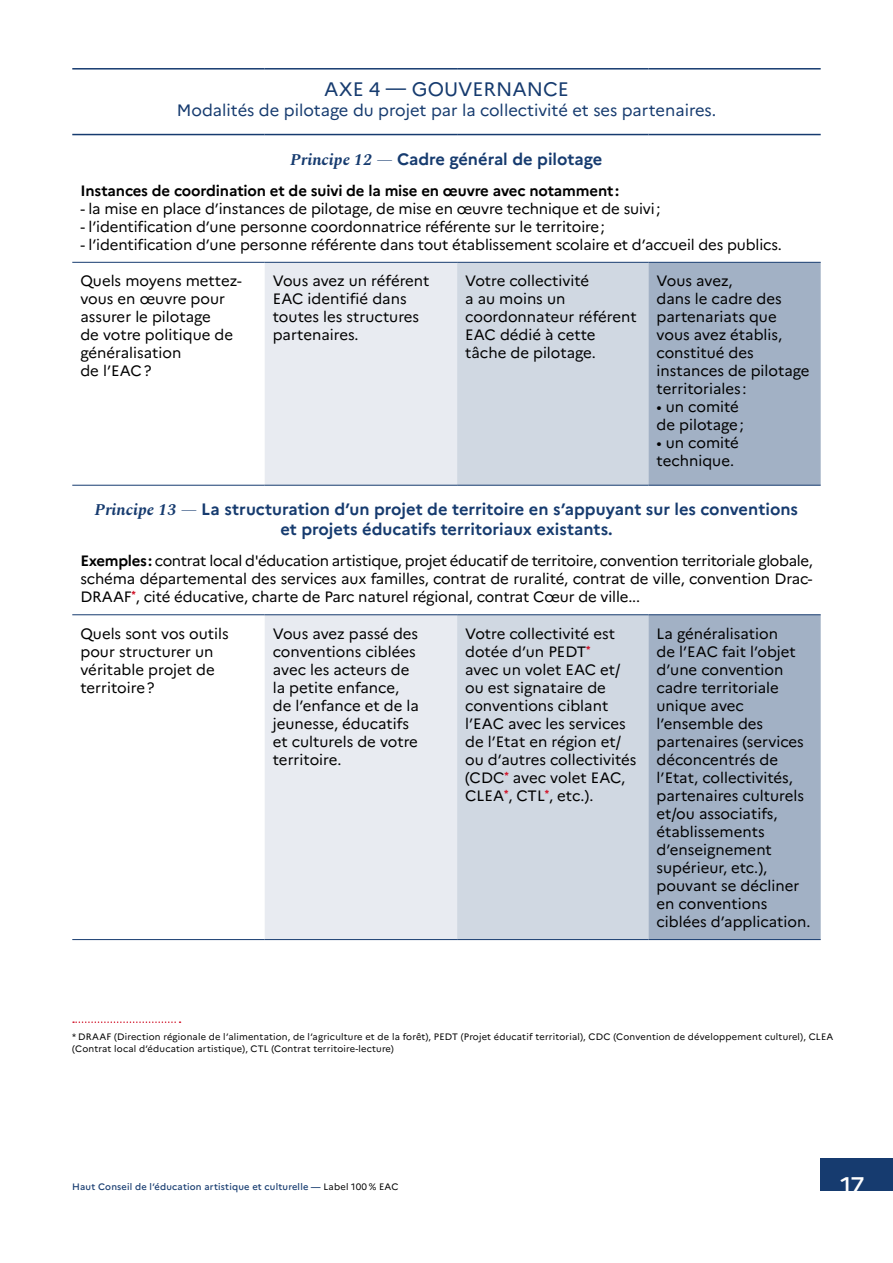
<style>
.page{position:relative;width:893px;height:1263px;background:#fff}
.page>*{position:absolute;margin:0;border:0;box-sizing:border-box;transform-origin:0 0}
.t1{font:500 24px "Marianne";color:#fff}
.t2{font:19.5px "Marianne";color:#163b6f}
.t3{font:700 16.5px/19.8px "Marianne";color:#163b6f;text-align:center}
.t4{font:16.5px "Marianne";color:#163b6f}
.t5{font:15px/18px "Marianne";color:#000}
.t6{font:700 15px "Marianne";letter-spacing:-.01em;color:#000}
.t7{font:9.3px/12.5px "Marianne";letter-spacing:.02em;color:#000}
.t8{font:500 9.3px "Marianne";letter-spacing:.02em;color:#163b6f}
.s1{font-family:"Spectral";font-style:italic}
.s2{font-weight:700}
.s3{font-weight:400;color:#000}
</style>
<div class="page">
<svg style="left:265px;top:263px;width:192px;height:676px;fill:#e8ebf1"></svg>
<svg style="left:457px;top:263px;width:191px;height:676px;fill:#d0d8e2"></svg>
<svg style="left:648px;top:263px;width:173px;height:676px;fill:#a2b1c5"></svg>
<hr style="left:72px;top:262px;width:193px;height:1px;background:#163b6f">
<hr style="left:72px;top:485px;width:193px;height:1px;background:#163b6f">
<hr style="left:72px;top:614px;width:193px;height:1px;background:#163b6f">
<hr style="left:72px;top:939px;width:193px;height:1px;background:#163b6f">
<hr style="left:457px;top:262px;width:191px;height:1px;background:#163b6f">
<hr style="left:457px;top:485px;width:191px;height:1px;background:#163b6f">
<hr style="left:457px;top:614px;width:191px;height:1px;background:#163b6f">
<hr style="left:457px;top:939px;width:191px;height:1px;background:#163b6f">
<hr style="left:72px;top:68px;width:193px;height:2px;background:#163b6f">
<hr style="left:265px;top:68px;width:192px;height:2px;background:#163b6f">
<hr style="left:457px;top:68px;width:191px;height:2px;background:#163b6f">
<hr style="left:648px;top:68px;width:173px;height:2px;background:#163b6f">
<hr style="left:72px;top:134px;width:193px;height:1px;background:#163b6f">
<hr style="left:265px;top:134px;width:192px;height:1px;background:#163b6f">
<hr style="left:457px;top:134px;width:191px;height:1px;background:#163b6f">
<hr style="left:648px;top:134px;width:173px;height:1px;background:#163b6f">
<hr style="left:265px;top:614px;width:192px;height:1px;background:#163b6f">
<hr style="left:265px;top:939px;width:192px;height:1px;background:#163b6f">
<hr style="left:265px;top:262px;width:192px;height:1px;background:#163b6f">
<hr style="left:265px;top:485px;width:192px;height:1px;background:#163b6f">
<hr style="left:648px;top:262px;width:173px;height:1px;background:#163b6f">
<hr style="left:648px;top:485px;width:173px;height:1px;background:#163b6f">
<hr style="left:648px;top:614px;width:173px;height:1px;background:#163b6f">
<hr style="left:648px;top:939px;width:173px;height:1px;background:#163b6f">
<svg style="left:73px;top:1021px;width:108px;height:2px"></svg>
<div style="left:821px;top:1158px;width:72px;height:33px;background:#163b6f"></div>
<h2 class="t2" style="left:324px;top:77px;width:246px">AXE 4 — GOUVERNANCE</h2>
<p class="t4" style="left:177px;top:100px;width:541px">Modalités de pilotage du projet par la collectivité et ses partenaires.</p>
<p class="t3" style="left:291px;top:149px;width:313px"><span class="s1">Principe 12 —</span> Cadre général de pilotage</p>
<p class="t6" style="left:80px;top:181px;width:540px">Instances de coordination et de suivi de la mise en œuvre avec notamment:</p>
<p class="t5" style="left:80px;top:199px;width:581px">- la mise en place d’instances de pilotage, de mise en œuvre technique et de suivi;</p>
<p class="t5" style="left:80px;top:217px;width:526px">- l’identification d’une personne coordonnatrice référente sur le territoire;</p>
<p class="t5" style="left:80px;top:235px;width:703px">- l’identification d’une personne référente dans tout établissement scolaire et d’accueil des publics.</p>
<p class="t5" style="left:80px;top:272px;width:163px">Quels moyens mettez&shy;vous en œuvre pour assurer le pilotage<br>de votre politique de généralisation<br>de l’EAC?</p>
<p class="t5" style="left:273px;top:272px;width:158px">Vous avez un référent<br>EAC identifié dans toutes les structures partenaires.</p>
<p class="t5" style="left:465px;top:272px;width:173px">Votre collectivité<br>a au moins un coordonnateur référent<br>EAC dédié à cette tâche de pilotage.</p>
<p class="t5" style="left:657px;top:272px;width:154px">Vous avez,<br>dans le cadre des partenariats que vous avez établis, constitué des instances de pilotage territoriales :</p>
<p class="t5" style="left:657px;top:398px;width:89px">• un comité de pilotage;</p>
<p class="t5" style="left:657px;top:434px;width:84px">• un comité technique.</p>
<p class="t3" style="left:95px;top:500px;width:705px"><span class="s1">Principe 13 —</span> La structuration d’un projet de territoire en s’appuyant sur les conventions et projets éducatifs territoriaux existants.</p>
<p class="t5" style="left:80px;top:552px;width:734px;text-align:justify"><span class="s2">Exemples:</span> contrat local d'éducation artistique, projet éducatif de territoire, convention territoriale globale, schéma départemental des services aux familles, contrat de ruralité, contrat de ville, convention Drac-DRAAF<sup>*</sup>, cité éducative, charte de Parc naturel régional, contrat Cœur de ville...</p>
<p class="t5" style="left:80px;top:624px;width:150px">Quels sont vos outils pour structurer un véritable projet de territoire?</p>
<p class="t5" style="left:273px;top:624px;width:148px">Vous avez passé des conventions ciblées avec les acteurs de la petite enfance, de l’enfance et de la jeunesse, éducatifs et culturels de votre territoire.</p>
<p class="t5" style="left:465px;top:624px;width:173px">Votre collectivité est dotée d’un PEDT<sup>*<br></sup>avec un volet EAC et/ ou est signataire de conventions ciblant l’EAC avec les services de l’Etat en région et/ ou d’autres collectivités (CDC<sup>*</sup> avec volet EAC,<br>CLEA<sup>*</sup>, CTL<sup>*</sup>, etc.).</p>
<p class="t5" style="left:657px;top:624px;width:155px">La généralisation<br>de l’EAC fait l’objet d’une convention cadre territoriale unique avec l’ensemble des partenaires (services déconcentrés de l’Etat, collectivités, partenaires culturels et/ou associatifs, établissements d’enseignement supérieur, etc.), pouvant se décliner en conventions ciblées d’application.</p>
<p class="t7" style="left:72px;top:1030px;width:763px">* DRAAF (Direction régionale de l’alimentation, de l’agriculture et de la forêt), PEDT (Projet éducatif territorial), CDC (Convention de développement culturel), CLEA (Contrat local d’éducation artistique), CTL (Contrat territoire-lecture)</p>
<p class="t8" style="left:72px;top:1181px;width:328px">Haut Conseil de l’éducation artistique et culturelle — <span class="s3">Label 100 % EAC</span></p>
<h1 class="t1" style="left:840px;top:1170px;width:26px">17</h1>
</div>
